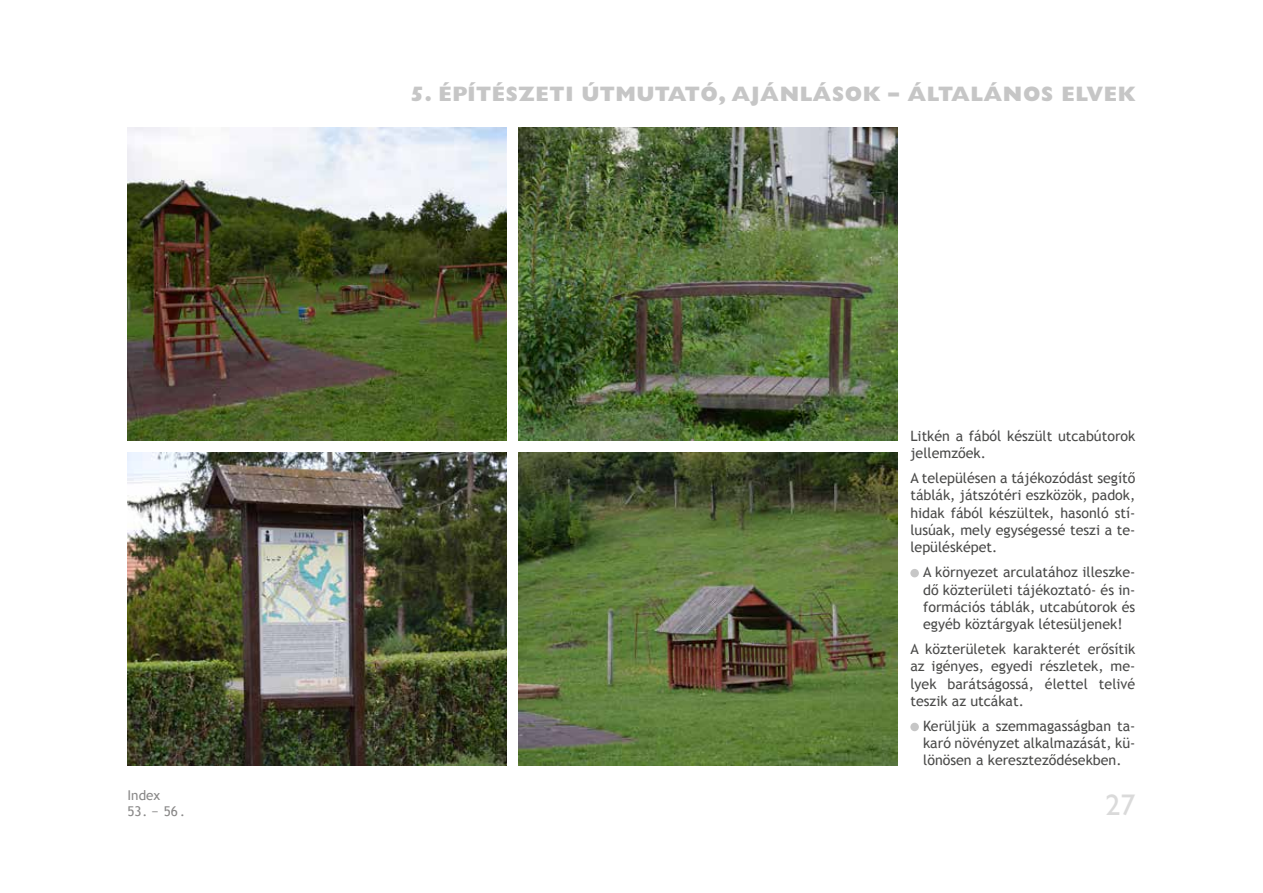
<style>
.page{position:relative;width:1263px;height:893px;background:#fff}
.page>*{position:absolute;margin:0;border:0;box-sizing:border-box;transform-origin:0 0}
.t1{font:30px "H Gill Sans A";color:#dadada}
.t2{font:21px "H Gill Sans Extra Bold A";letter-spacing:.03em;color:#c6c6c6}
.t3{font:14.25px/17.1px "Trebuchet MS";color:#4a4a49;text-align:justify}
.t4{font:13.5px "Trebuchet MS";color:#898888}
</style>
<div class="page">
<div style="left:910px;top:569px;width:9px;height:8px;background:#c6c6c6;border-radius:50%"></div>
<div style="left:910px;top:723px;width:9px;height:8px;background:#c6c6c6;border-radius:50%"></div>
<img style="left:128px;top:128px;width:378px;height:312px">
<img style="left:128px;top:453px;width:378px;height:312px">
<img style="left:519px;top:128px;width:379px;height:312px">
<img style="left:519px;top:453px;width:379px;height:312px">
<p class="t4" style="left:128px;top:787px;width:34px">Index</p>
<p class="t4" style="left:128px;top:803px;width:59px">53. − 56.</p>
<h2 class="t2" style="left:410px;top:81px;width:727px">5. ÉPÍTÉSZETI ÚTMUTATÓ, AJÁNLÁSOK – ÁLTALÁNOS ELVEK</h2>
<p class="t3" style="left:910px;top:427px;width:226px">Litkén a fából készült utcabútorok jellemzőek.</p>
<p class="t3" style="left:910px;top:470px;width:226px">A településen a tájékozódást segítő táblák, játszótéri eszközök, padok, hidak fából készültek, hasonló stí&shy;lusúak, mely egységessé teszi a te&shy;lepülésképet.</p>
<p class="t3" style="left:923px;top:564px;width:214px">A környezet arculatához illeszke&shy;dő közterületi tájékoztató- és in&shy;formációs táblák, utcabútorok és egyéb köztárgyak létesüljenek!</p>
<p class="t3" style="left:910px;top:641px;width:226px">A közterületek karakterét erősítik az igényes, egyedi részletek, me&shy;lyek barátságossá, élettel telivé teszik az utcákat.</p>
<p class="t3" style="left:923px;top:718px;width:214px">Kerüljük a szemmagasságban ta&shy;karó növényzet alkalmazását, kü&shy;lönösen a kereszteződésekben.</p>
<h1 class="t1" style="left:1105px;top:788px;width:31px">27</h1>
</div>
